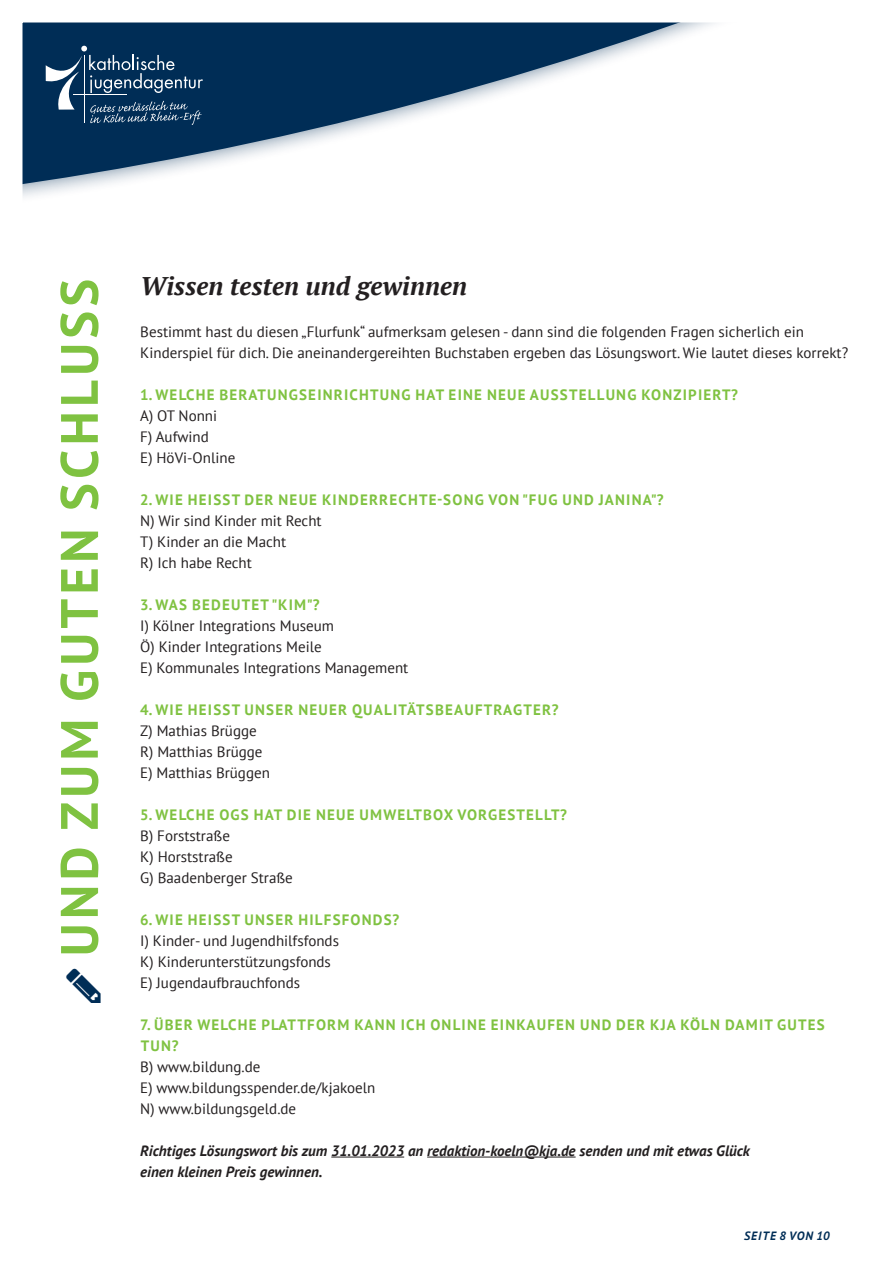
<style>
.page{position:relative;width:893px;height:1263px;background:#fff}
.page>*{position:absolute;margin:0;border:0;box-sizing:border-box;transform-origin:0 0}
.Überschrift_Kapitel{font:700 52.5px "PT Sans";letter-spacing:.08em;color:#7fc241}
.Ü1{font:italic 700 25.5px "PT Serif";color:#231f20}
.Brottext{font:15px "PT Sans";color:#231f20}
.Brottext-2{font:700 15px/21px "PT Sans";letter-spacing:.08em;color:#7fc241}
.Brottext-3{font:italic 700 15px "PT Sans";color:#231f20}
.t1{font:italic 700 12px "PT Sans";letter-spacing:.08em;color:#002d56}
</style>
<div class="page">
<hr style="left:331px;top:1157px;width:73px;height:1px;background:#231f20">
<hr style="left:427px;top:1157px;width:149px;height:1px;background:#231f20">
<svg style="left:23px;top:23px;width:692px;height:166px"></svg>
<svg style="left:46px;top:46px;width:157px;height:79px;background:#274d6f"></svg>
<p class="Überschrift_Kapitel" style="left:44px;top:956px;width:679px;rotate:-90deg">UND ZUM GUTEN SCHLUSS</p>
<p class="Ü1" style="left:140px;top:269px;width:328px">Wissen testen und gewinnen</p>
<p class="Brottext" style="left:140px;top:322px;width:665px">Bestimmt hast du diesen „Flurfunk“ aufmerksam gelesen - dann sind die folgenden Fragen sicherlich ein</p>
<p class="Brottext" style="left:140px;top:343px;width:709px">Kinderspiel für dich. Die aneinandergereihten Buchstaben ergeben das Lösungswort. Wie lautet dieses korrekt?</p>
<p class="Brottext-2" style="left:140px;top:384px;width:599px">1. WELCHE BERATUNGSEINRICHTUNG HAT EINE NEUE AUSSTELLUNG KONZIPIERT?</p>
<p class="Brottext" style="left:140px;top:406px;width:78px">A) OT Nonni</p>
<p class="Brottext" style="left:140px;top:427px;width:70px">F) Aufwind</p>
<p class="Brottext" style="left:140px;top:448px;width:96px">E) HöVi-Online</p>
<p class="Brottext-2" style="left:140px;top:489px;width:525px">2. WIE HEISST DER NEUE KINDERRECHTE-SONG VON "FUG UND JANINA"?</p>
<p class="Brottext" style="left:140px;top:511px;width:183px">N) Wir sind Kinder mit Recht</p>
<p class="Brottext" style="left:140px;top:532px;width:147px">T) Kinder an die Macht</p>
<p class="Brottext" style="left:140px;top:553px;width:113px">R) Ich habe Recht</p>
<p class="Brottext-2" style="left:140px;top:594px;width:181px">3. WAS BEDEUTET "KIM"?</p>
<p class="Brottext" style="left:140px;top:616px;width:195px">I) Kölner Integrations Museum</p>
<p class="Brottext" style="left:140px;top:637px;width:183px">Ö) Kinder Integrations Meile</p>
<p class="Brottext" style="left:140px;top:658px;width:270px">E) Kommunales Integrations Management</p>
<p class="Brottext-2" style="left:140px;top:699px;width:420px">4. WIE HEISST UNSER NEUER QUALITÄTSBEAUFTRAGTER?</p>
<p class="Brottext" style="left:140px;top:721px;width:118px">Z) Mathias Brügge</p>
<p class="Brottext" style="left:140px;top:742px;width:124px">R) Matthias Brügge</p>
<p class="Brottext" style="left:140px;top:763px;width:131px">E) Matthias Brüggen</p>
<p class="Brottext-2" style="left:140px;top:804px;width:428px">5. WELCHE OGS HAT DIE NEUE UMWELTBOX VORGESTELLT?</p>
<p class="Brottext" style="left:140px;top:826px;width:91px">B) Forststraße</p>
<p class="Brottext" style="left:140px;top:847px;width:94px">K) Horststraße</p>
<p class="Brottext" style="left:140px;top:868px;width:154px">G) Baadenberger Straße</p>
<p class="Brottext-2" style="left:140px;top:909px;width:260px">6. WIE HEISST UNSER HILFSFONDS?</p>
<p class="Brottext" style="left:140px;top:931px;width:200px">I) Kinder- und Jugendhilfsfonds</p>
<p class="Brottext" style="left:140px;top:952px;width:192px">K) Kinderunterstützungsfonds</p>
<p class="Brottext" style="left:140px;top:973px;width:161px">E) Jugendaufbrauchfonds</p>
<p class="Brottext-2" style="left:140px;top:1014px;width:686px">7. ÜBER WELCHE PLATTFORM KANN ICH ONLINE EINKAUFEN UND DER KJA KÖLN DAMIT GUTES<br>TUN?</p>
<p class="Brottext" style="left:140px;top:1057px;width:122px">B) www.bildung.de</p>
<p class="Brottext" style="left:140px;top:1078px;width:237px">E) www.bildungsspender.de/kjakoeln</p>
<p class="Brottext" style="left:140px;top:1099px;width:157px">N) www.bildungsgeld.de</p>
<p class="Brottext-3" style="left:140px;top:1141px;width:611px">Richtiges Lösungswort bis zum 31.01.2023 an redaktion-koeln@kja.de senden und mit etwas Glück</p>
<p class="Brottext-3" style="left:140px;top:1162px;width:184px">einen kleinen Preis gewinnen.</p>
<p class="t1" style="left:744px;top:1227px;width:87px">SEITE 8 VON 10</p>
</div>
